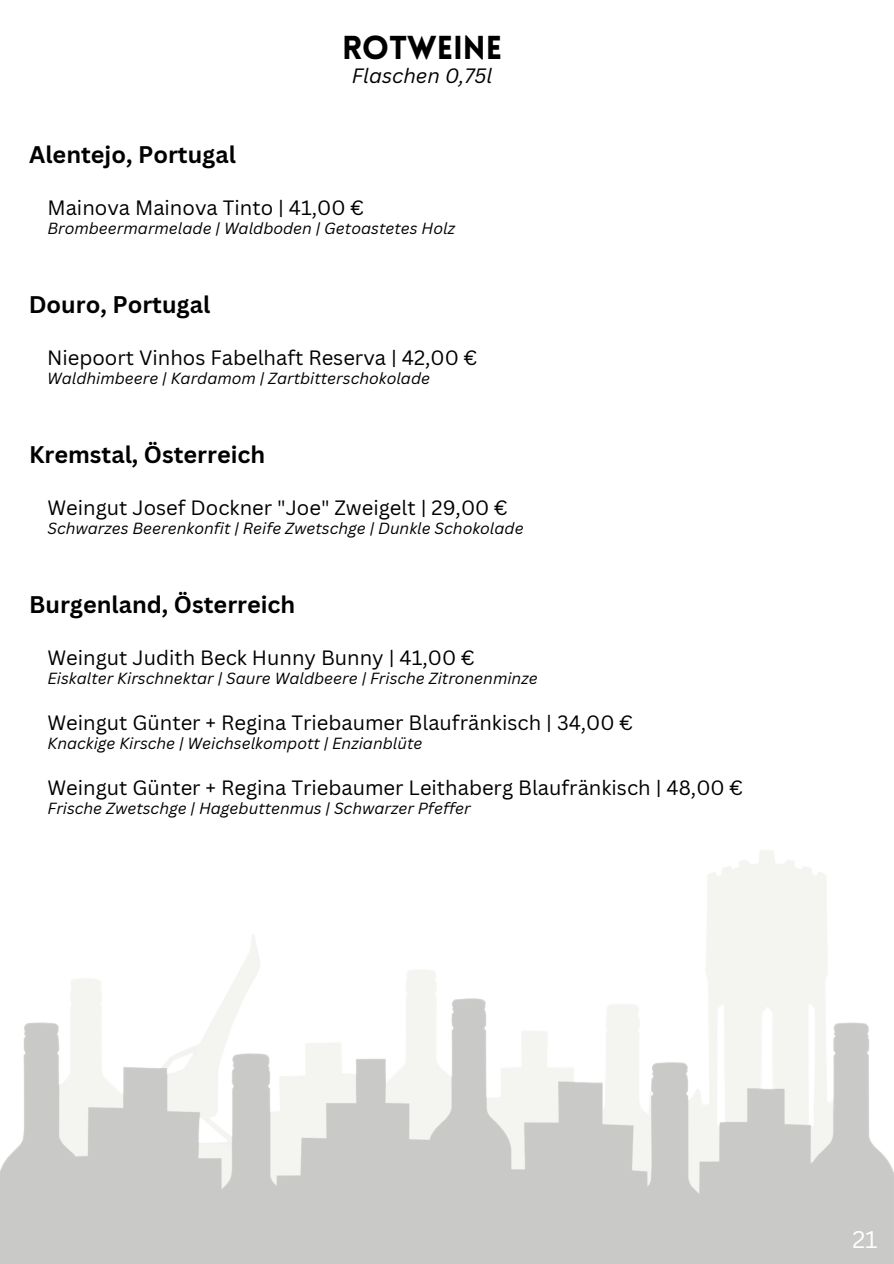
<style>
.page{position:relative;width:894px;height:1264px;background:#fff}
.page>*{position:absolute;margin:0;border:0;box-sizing:border-box;transform-origin:0 0}
.t1{font:900 32.4px "Lovelo";color:#000}
.t2{font:700 23.4px "Canva Sans";color:#000}
.t3{font:23.4px "Canva Sans";color:#fff}
.t4{font:20.25px "Canva Sans";color:#000}
.t5{font:italic 20.25px "Canva Sans";color:#000}
.t6{font:italic 15.75px "Canva Sans";color:#000}
</style>
<div class="page">
<img style="left:0;top:850px;width:893px;height:413px">
<h1 class="t1" style="left:342px;top:35px;width:161px">ROTWEINE</h1>
<h3 class="t2" style="left:29px;top:138px;width:208px">Alentejo, Portugal</h3>
<p class="t5" style="left:352px;top:61px;width:142px">Flaschen 0,75l</p>
<p class="t4" style="left:47px;top:194px;width:318px">Mainova Mainova Tinto | 41,00 €</p>
<p class="t6" style="left:47px;top:218px;width:409px">Brombeermarmelade | Waldboden | Getoastetes Holz</p>
<p class="t2" style="left:29px;top:288px;width:183px">Douro, Portugal</p>
<p class="t4" style="left:47px;top:343px;width:432px">Niepoort Vinhos Fabelhaft Reserva | 42,00 €</p>
<p class="t6" style="left:47px;top:367px;width:384px">Waldhimbeere | Kardamom | Zartbitterschokolade</p>
<p class="t2" style="left:29px;top:438px;width:238px">Kremstal, Österreich</p>
<p class="t4" style="left:47px;top:493px;width:461px">Weingut Josef Dockner "Joe" Zweigelt | 29,00 €</p>
<p class="t6" style="left:47px;top:517px;width:477px">Schwarzes Beerenkonfit | Reife Zwetschge | Dunkle Schokolade</p>
<p class="t2" style="left:29px;top:588px;width:268px">Burgenland, Österreich</p>
<p class="t4" style="left:47px;top:643px;width:428px">Weingut Judith Beck Hunny Bunny | 41,00 €</p>
<p class="t6" style="left:47px;top:667px;width:491px">Eiskalter Kirschnektar | Saure Waldbeere | Frische Zitronenminze</p>
<h3 class="t4" style="left:47px;top:708px;width:587px">Weingut Günter + Regina Triebaumer Blaufränkisch | 34,00 €</h3>
<h3 class="t6" style="left:47px;top:732px;width:376px">Knackige Kirsche | Weichselkompott | Enzianblüte</h3>
<h3 class="t4" style="left:47px;top:773px;width:697px">Weingut Günter + Regina Triebaumer Leithaberg Blaufränkisch | 48,00 €</h3>
<h3 class="t6" style="left:47px;top:797px;width:424px">Frische Zwetschge | Hagebuttenmus | Schwarzer Pfeffer</h3>
<p class="t3" style="left:852px;top:1222px;width:27px">21</p>
</div>
